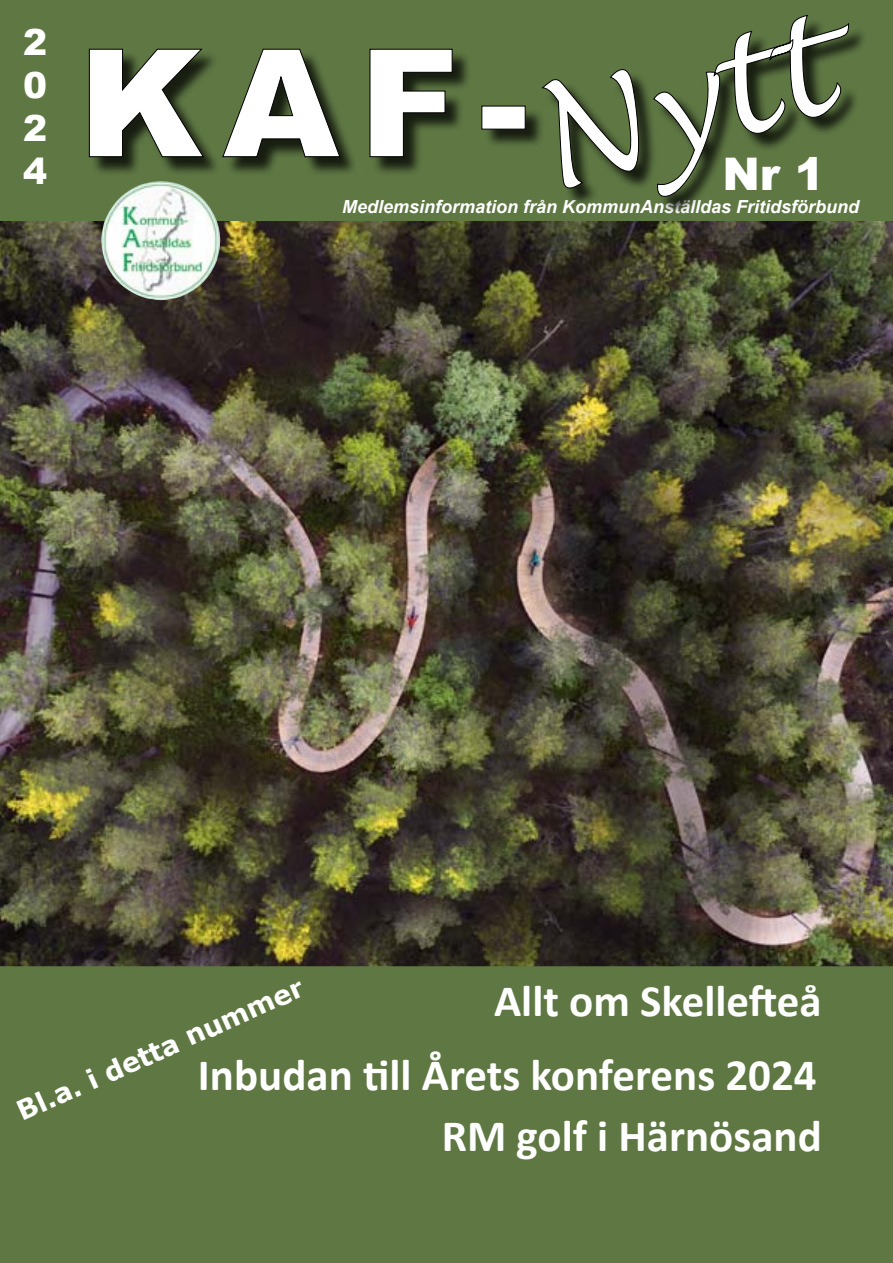
<style>
.page{position:relative;width:893px;height:1263px;background:#fff}
.page>*{position:absolute;margin:0;border:0;box-sizing:border-box;transform-origin:0 0}
.t1{font:700 45px "Calibri";color:#fff}
.t2{font:900 45px "Arial";color:#fff}
.t3{font:900 36px/43.2px "Arial";color:#fff;text-align:justify}
.t4{font:700 27px "Verdana";color:#fff}
.t5{font:italic 700 18px "Arial";color:#fff}
</style>
<div class="page">
<img style="left:0;top:206px;width:893px;height:760px">
<div style="left:0;top:966px;width:893px;height:297px;background:#5e7743"></div>
<div style="left:0;top:0;width:892px;height:220px;background:#5e7743"></div>
<div style="left:545px;top:17px;width:323px;height:198px;background:#000;opacity:.75"></div>
<svg style="left:545px;top:14px;width:304px;height:183px"></svg>
<div style="left:92px;top:51px;width:453px;height:125px;background:#000;opacity:.75"></div>
<svg style="left:89px;top:48px;width:437px;height:110px"></svg>
<img style="left:101px;top:181px;width:119px;height:119px">
<p class="t3" style="left:23px;top:19px;width:26px">2<br>0<br>2<br>4</p>
<p class="t2" style="left:722px;top:141px;width:104px">Nr 1</p>
<p class="t5" style="left:342px;top:195px;width:519px">Medlemsinformation från KommunAnställdas Fritidsförbund</p>
<p class="t4" style="left:10px;top:1095px;width:312px;rotate:-24deg">Bl.a. i detta nummer</p>
<p class="t1" style="left:494px;top:969px;width:329px">Allt om Skellefteå</p>
<p class="t1" style="left:198px;top:1043px;width:620px">Inbudan till Årets konferens 2024</p>
<p class="t1" style="left:442px;top:1104px;width:382px">RM golf i Härnösand</p>
</div>
